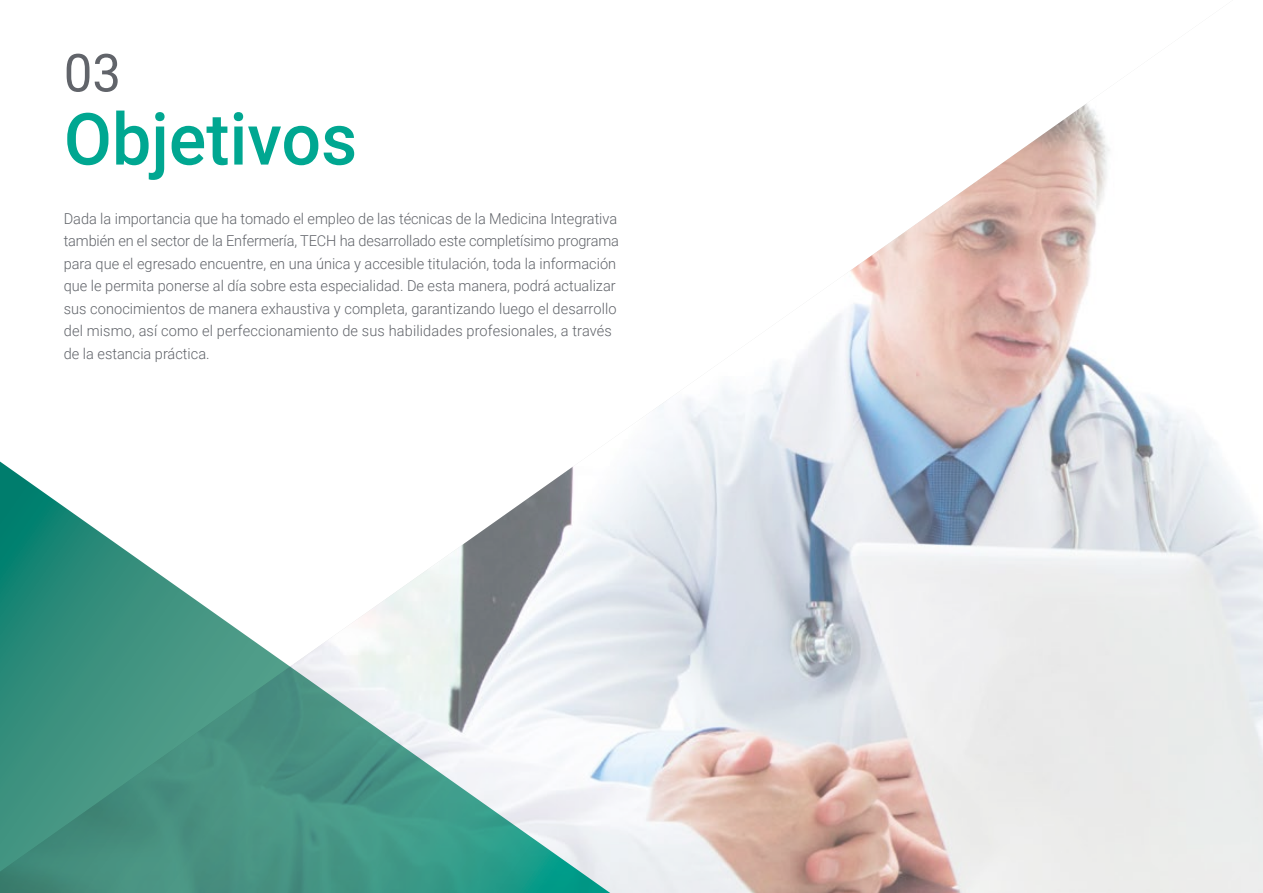
<style>
.page{position:relative;width:1263px;height:893px;background:#fff}
.page>*{position:absolute;margin:0;border:0;box-sizing:border-box;transform-origin:0 0}
.t1{font:500 72px "Roboto";color:#00a791}
.t2{font:52.5px "Roboto";color:#61646a}
.t3{font:300 15px/22.5px "Roboto";color:#61646a}
</style>
<div class="page">
<img style="left:640px;top:103px;width:623px;height:790px">
<svg style="left:0;top:461px;width:640px;height:432px"></svg>
<h2 class="t2" style="left:64px;top:36px;width:59px">03</h2>
<h1 class="t1" style="left:64px;top:89px;width:295px">Objetivos</h1>
<p class="t3" style="left:64px;top:207px;width:557px">Dada la importancia que ha tomado el empleo de las técnicas de la Medicina Integrativa también en el sector de la Enfermería, TECH ha desarrollado este completísimo programa para que el egresado encuentre, en una única y accesible titulación, toda la información que le permita ponerse al día sobre esta especialidad. De esta manera, podrá actualizar sus conocimientos de manera exhaustiva y completa, garantizando luego el desarrollo del mismo, así como el perfeccionamiento de sus habilidades profesionales, a través de la estancia práctica.</p>
</div>
